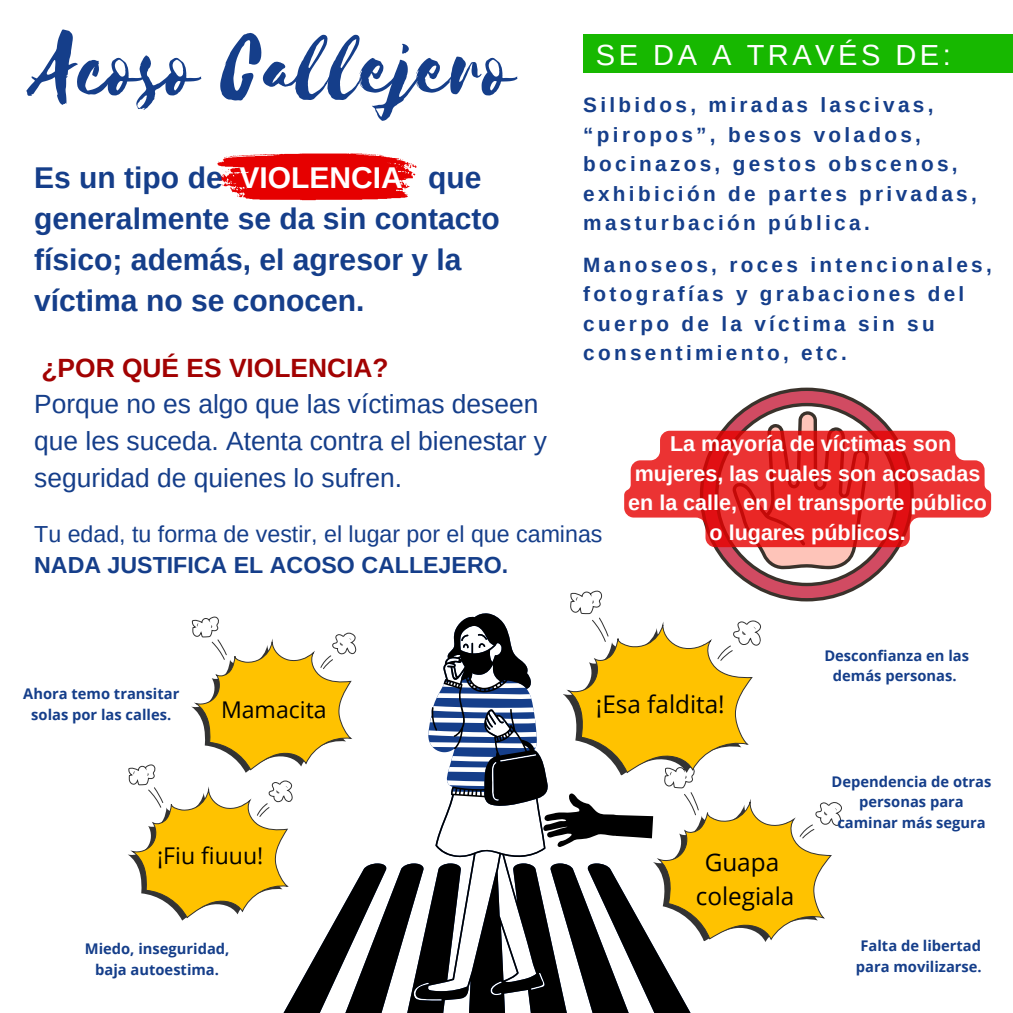
<style>
.page{position:relative;width:1013px;height:1013px;background:#fff}
.page>*{position:absolute;margin:0;border:0;box-sizing:border-box;transform-origin:0 0}
.t1{font:98.5px "Selima";color:#153e8a}
.t2{font:700 30px/41.2px "Arimo";color:#153e8a}
.t3{font:29px "Arimo";letter-spacing:.12em;color:#fff}
.t4{font:26.38px/36.5px "Arimo";color:#153e8a}
.t5{font:24.25px/34px "Open Sans";color:#000;text-align:center}
.t6{font:23.12px "Arimo";color:#153e8a}
.t7{font:700 23.12px "Arimo";color:#153e8a}
.t8{font:23px "Open Sans";color:#000}
.t9{font:700 21.5px/29.6px "Arimo";color:#fff;text-align:center}
.t10{font:700 20.75px/29.5px "Arimo";letter-spacing:.16em;color:#153e8a}
.t11{font:700 14.75px/20.5px "Open Sans";color:#153e8a;text-align:center}
.s1{color:#fff}
.s2{font-weight:700;color:#a20202}
</style>
<div class="page">
<svg style="left:284px;top:613px;width:406px;height:399px"></svg>
<svg style="left:215px;top:153px;width:201px;height:47px;background:#ea2c2c"></svg>
<div style="left:583px;top:35px;width:429px;height:38px;background:#17b800"></div>
<svg style="left:751px;top:387px;width:162px;height:163px"></svg>
<svg style="left:541px;top:403px;width:357px;height:551px"></svg>
<svg style="left:128px;top:614px;width:228px;height:306px"></svg>
<svg style="left:624px;top:431px;width:367px;height:116px;fill:#eb3333"></svg>
<h3 class="t1" style="left:32px;top:15px;width:485px">Acoso Callejero</h3>
<h4 class="t2" style="left:34px;top:157px;width:467px">Es un tipo de <span class="s1">VIOLENCIA</span> que generalmente se da sin contacto físico; además, el agresor y la víctima no se conocen.</h4>
<p class="t4" style="left:34px;top:349px;width:514px"><span class="s2">¿POR QUÉ ES VIOLENCIA?<br></span>Porque no es algo que las víctimas deseen que les suceda. Atenta contra el bienestar y seguridad de quienes lo sufren.</p>
<h6 class="t3" style="left:596px;top:38px;width:356px">SE DA A TRAVÉS DE:</h6>
<p class="t10" style="left:583px;top:90px;width:395px">Silbidos, miradas lascivas, “piropos”, besos volados, bocinazos, gestos obscenos, exhibición de partes privadas, masturbación pública.</p>
<h5 class="t10" style="left:583px;top:250px;width:410px">Manoseos, roces intencionales, fotografías y grabaciones del cuerpo de la víctima sin su consentimiento, etc.</h5>
<h4 class="t9" style="left:628px;top:429px;width:360px">La mayoría de víctimas son mujeres, las cuales son acosadas en la calle, en el transporte público</h4>
<p class="t6" style="left:34px;top:520px;width:570px">Tu edad, tu forma de vestir, el lugar por el que caminas</p>
<h4 class="t9" style="left:709px;top:517px;width:197px">o lugares públicos.</h4>
<p class="t7" style="left:34px;top:552px;width:475px">NADA JUSTIFICA EL ACOSO CALLEJERO.</p>
<h1 class="t11" style="left:23px;top:683px;width:158px">Ahora temo transitar solas por las calles.</h1>
<h2 class="t8" style="left:221px;top:693px;width:107px">Mamacita</h2>
<p class="t8" style="left:157px;top:839px;width:108px">¡Fiu fiuuu!</p>
<p class="t11" style="left:85px;top:938px;width:146px">Miedo, inseguridad, baja autoestima.</p>
<p class="t5" style="left:596px;top:686px;width:130px">¡Esa faldita!</p>
<p class="t5" style="left:695px;top:844px;width:100px">Guapa colegiala</p>
<p class="t11" style="left:824px;top:645px;width:146px">Desconfianza en las demás personas.</p>
<p class="t11" style="left:831px;top:771px;width:161px">Dependencia de otras personas para caminar más segura</p>
<h6 class="t11" style="left:856px;top:935px;width:127px">Falta de libertad para movilizarse.</h6>
</div>
